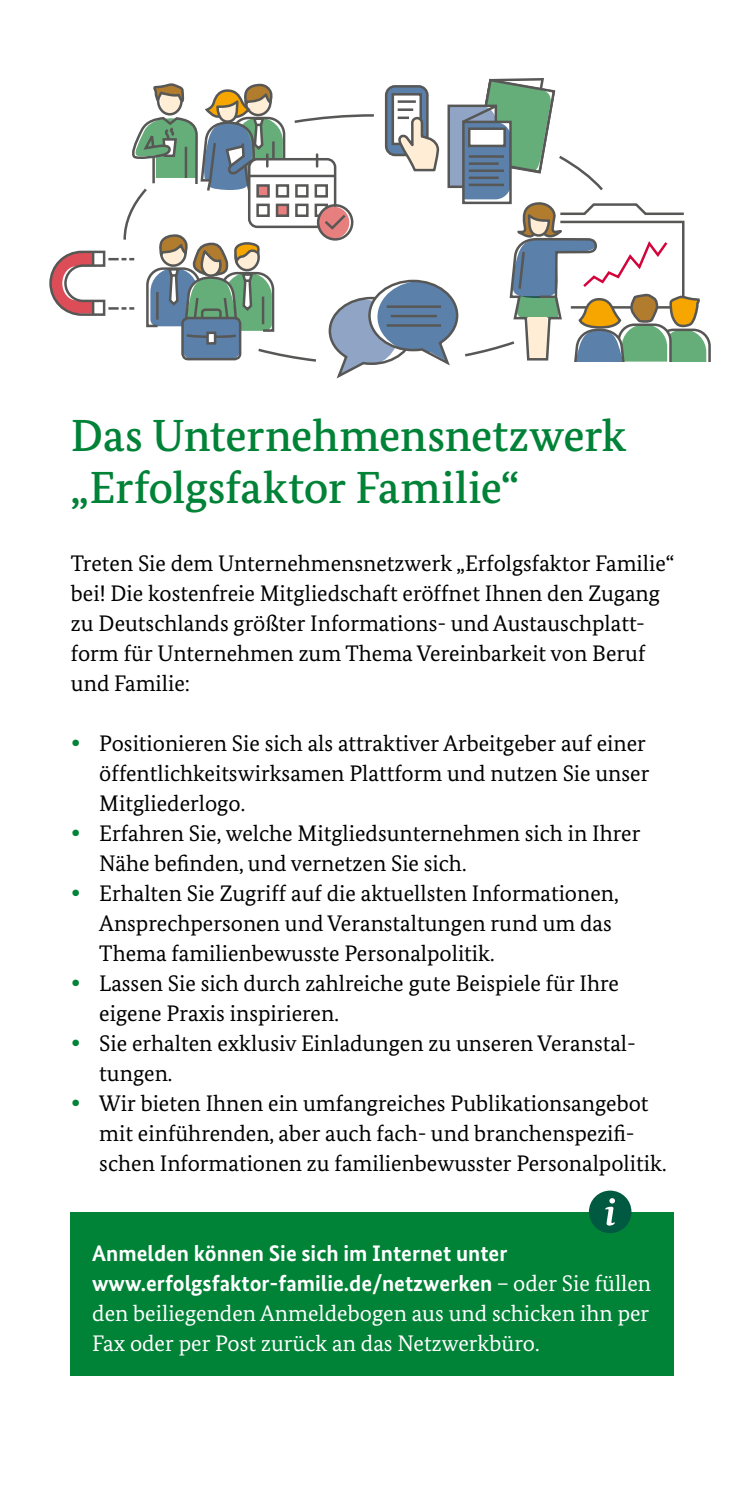
<style>
.page{position:relative;width:745px;height:1489px;background:#fff}
.page>*{position:absolute;margin:0;border:0;box-sizing:border-box;transform-origin:0 0}
.B-01-H1-HL_1_AS_nac{font:500 45px/52.5px "Bundes Serif";letter-spacing:-.005em;color:#008237}
.C-01_2-P-Fließtext_o{font:22.5px/30px "Bundes Serif";color:#000}
.C-01_1-P-Fließtext{font:22.5px/30px "Bundes Serif";color:#fff;text-align:justify}
.C-01_2-P-Fließtext_o-2{font:700 22.5px "Bundes Sans";color:#fff}
.s1{color:#008237}
.s2{font-family:"Bundes Sans";font-weight:700}
</style>
<div class="page">
<svg style="left:49px;top:78px;width:662px;height:301px"></svg>
<div style="left:71px;top:1211px;width:602px;height:164px;background:#008237"></div>
<div style="left:588px;top:1190px;width:43px;height:42px;background:#005941;border-radius:50%"></div>
<svg style="left:605px;top:1198px;width:9px;height:27px"></svg>
<h1 class="B-01-H1-HL_1_AS_nac" style="left:71px;top:408px;width:556px">Das Unternehmensnetzwerk „Erfolgsfaktor Familie“</h1>
<p class="C-01_2-P-Fließtext_o" style="left:71px;top:548px;width:604px">Treten Sie dem Unternehmensnetzwerk „Erfolgsfaktor Familie“ bei! Die kostenfreie Mitgliedschaft eröffnet Ihnen den Zugang zu Deutschlands größter Informations- und Austauschplatt&shy;form für Unternehmen zum Thema Vereinbarkeit von Beruf und Familie:</p>
<p class="C-01_2-P-Fließtext_o" style="left:99px;top:728px;width:551px;text-indent:-28px"><span class="s1">•</span> Positionieren Sie sich als attraktiver Arbeitgeber auf einer öffentlichkeitswirksamen Plattform und nutzen Sie unser<br>Mitgliederlogo.</p>
<p class="C-01_2-P-Fließtext_o" style="left:99px;top:818px;width:542px;text-indent:-28px"><span class="s1">•</span> Erfahren Sie, welche Mitgliedsunternehmen sich in Ihrer<br>Nähe befinden, und vernetzen Sie sich.</p>
<p class="C-01_2-P-Fließtext_o" style="left:99px;top:878px;width:520px;text-indent:-28px"><span class="s1">•</span> Erhalten Sie Zugriff auf die aktuellsten Informationen,<br>Ansprechpersonen und Veranstaltungen rund um das<br>Thema familienbewusste Personalpolitik.</p>
<p class="C-01_2-P-Fließtext_o" style="left:99px;top:968px;width:521px;text-indent:-28px"><span class="s1">•</span> Lassen Sie sich durch zahlreiche gute Beispiele für Ihre eigene Praxis inspirieren.</p>
<p class="C-01_2-P-Fließtext_o" style="left:99px;top:1028px;width:537px;text-indent:-28px"><span class="s1">•</span> Sie erhalten exklusiv Einladungen zu unseren Veranstal&shy;tungen.</p>
<p class="C-01_2-P-Fließtext_o" style="left:99px;top:1088px;width:568px;text-indent:-28px"><span class="s1">•</span> Wir bieten Ihnen ein umfangreiches Publikationsangebot mit einführenden, aber auch fach- und branchenspezifi&shy;schen Informationen zu familienbewusster Personalpolitik.</p>
<p class="C-01_2-P-Fließtext_o-2" style="left:92px;top:1239px;width:416px">Anmelden können Sie sich im Internet unter</p>
<p class="C-01_1-P-Fließtext" style="left:92px;top:1268px;width:560px"><span class="s2">www.erfolgsfaktor-familie.de/netzwerken</span> – oder Sie füllen den beiliegenden Anmeldebogen aus und schicken ihn per Fax oder per Post zurück an das Netzwerkbüro.</p>
</div>
